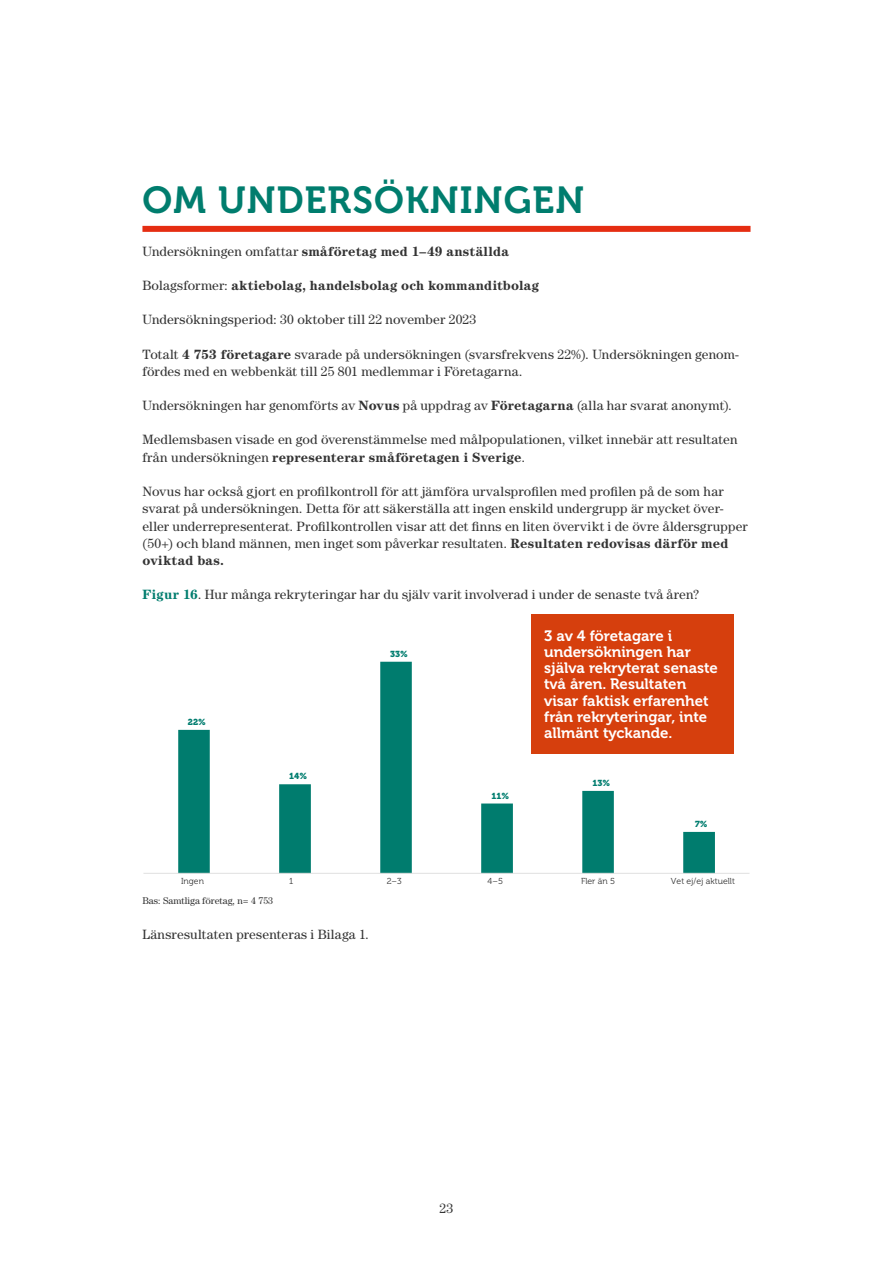
<style>
.page{position:relative;width:893px;height:1263px;background:#fff}
.page>*{position:absolute;margin:0;border:0;box-sizing:border-box;transform-origin:0 0}
.t1{font:37.5px "Museo 700";letter-spacing:.03em;color:#007d6e}
.t2{font:15px/16.2px "Museo 700";color:#fff}
.t3{font:13.5px/17.2px "Century Std";letter-spacing:.01em;color:#333}
.t4{font:700 13.5px "Century Std";letter-spacing:.015em;color:#333}
.t5{font:9.75px "Century Std";color:#333}
.t6{font:8.7px "Museo 300";letter-spacing:.005em;color:#333}
.t7{font:8.7px "Museo 900";color:#007d6f}
.s1{font-weight:400}
.s2{font-weight:700}
.s3{font-weight:700;color:#007d6e}
</style>
<div class="page">
<div style="left:142px;top:226px;width:608px;height:6px;background:#e52d12"></div>
<svg style="left:178px;top:662px;width:537px;height:211px"></svg>
<hr style="left:143px;top:873px;width:606px;height:1px;background:#e0e0e0">
<div style="left:531px;top:614px;width:202px;height:139px;background:#d63f0d"></div>
<h1 class="t1" style="left:142px;top:179px;width:443px">OM UNDERSÖKNINGEN</h1>
<p class="t4" style="left:142px;top:243px;width:368px"><span class="s1">Undersökningen omfattar</span> småföretag med 1–49 anställda</p>
<p class="t4" style="left:142px;top:277px;width:398px"><span class="s1">Bolagsformer:</span> aktiebolag, handelsbolag och kommanditbolag</p>
<p class="t3" style="left:142px;top:311px;width:335px">Undersökningsperiod: 30 oktober till 22 november 2023</p>
<p class="t3" style="left:142px;top:345px;width:598px">Totalt <span class="s2">4 753 företagare</span> svarade på undersökningen (svarsfrekvens 22%). Undersökningen genom&shy;fördes med en webbenkät till 25 801 medlemmar i Företagarna.</p>
<p class="t3" style="left:142px;top:397px;width:591px">Undersökningen har genomförts av <span class="s2">Novus</span> på uppdrag av <span class="s2">Företagarna</span> (alla har svarat anonymt).</p>
<p class="t3" style="left:142px;top:431px;width:597px">Medlemsbasen visade en god överenstämmelse med målpopulationen, vilket innebär att resultaten från undersökningen <span class="s2">representerar småföretagen i Sverige</span>.</p>
<p class="t3" style="left:142px;top:482px;width:607px">Novus har också gjort en profilkontroll för att jämföra urvalsprofilen med profilen på de som har svarat på undersökningen. Detta för att säkerställa att ingen enskild undergrupp är mycket över&shy;eller underrepresenterat. Profilkontrollen visar att det finns en liten övervikt i de övre åldersgrupper (50+) och bland männen, men inget som påverkar resultaten. <span class="s2">Resultaten redovisas därför med oviktad bas.</span></p>
<p class="t3" style="left:142px;top:586px;width:558px"><span class="s3">Figur 16</span>. Hur många rekryteringar har du själv varit involverad i under de senaste två åren?</p>
<p class="t7" style="left:188px;top:717px;width:20px">22%</p>
<p class="t7" style="left:289px;top:771px;width:20px">14%</p>
<p class="t7" style="left:390px;top:649px;width:19px">33%</p>
<p class="t7" style="left:491px;top:791px;width:19px">11%</p>
<p class="t2" style="left:544px;top:628px;width:175px">3 av 4 företagare i undersökningen har själva rekryterat senaste två åren. Resultaten visar faktisk erfarenhet från rekryteringar, inte allmänt tyckande.</p>
<p class="t7" style="left:592px;top:778px;width:19px">13%</p>
<p class="t7" style="left:695px;top:819px;width:14px">7%</p>
<p class="t6" style="left:181px;top:876px;width:25px">Ingen</p>
<p class="t6" style="left:289px;top:876px;width:6px">1</p>
<p class="t6" style="left:387px;top:876px;width:17px">2–3</p>
<p class="t6" style="left:488px;top:876px;width:17px">4–5</p>
<p class="t6" style="left:581px;top:876px;width:36px">Fler än 5</p>
<p class="t6" style="left:671px;top:876px;width:66px">Vet ej/ej aktuellt</p>
<p class="t5" style="left:142px;top:895px;width:132px">Bas: Samtliga företag, n= 4 753</p>
<p class="t3" style="left:142px;top:925px;width:228px">Länsresultaten presenteras i Bilaga 1.</p>
<p class="t3" style="left:440px;top:1199px;width:15px">23</p>
</div>
